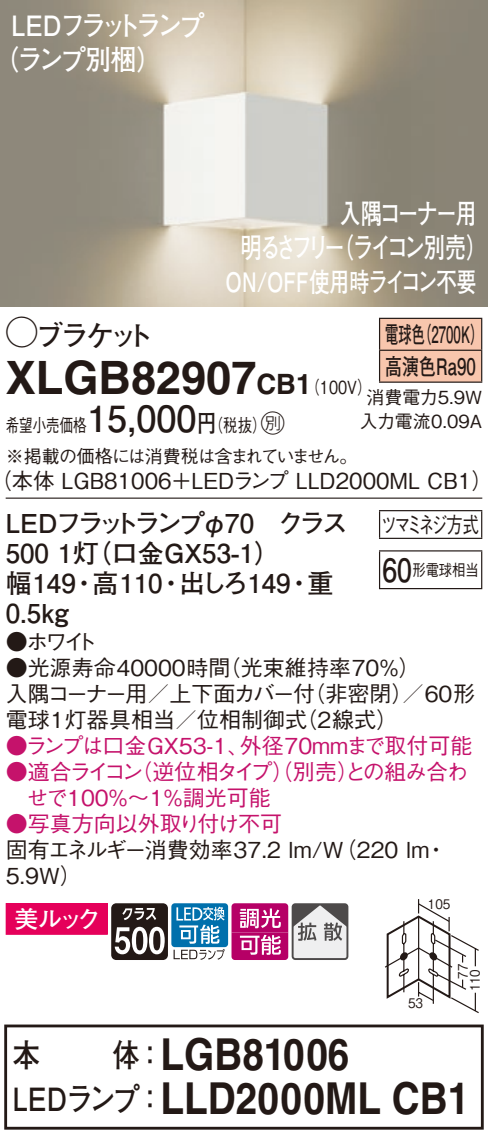
<style>
.page{position:relative;width:488px;height:1141px;background:#fff}
.page>*{position:absolute;margin:0;border:0;box-sizing:border-box;transform-origin:0 0}
.t1{font:700 46px "Helvetica LT Std";color:#231916}
.t2{font:700 44px/44px "Helvetica LT Std";color:#231916;text-align:center;scale:.88 1}
.t3{font:700 32px "Futo Go B101 Pro";color:#231916;scale:.85 1}
.t4{font:700 28px/34px "Futo Go B101 Pro";letter-spacing:-.12em;color:#fff;scale:.75 1}
.t5{font:700 28px/34px "Futo Go B101 Pro";letter-spacing:-.12em;color:#fff;scale:.9 1}
.t6{font:700 28px "Futo Go B101 Pro";letter-spacing:-.135em;color:#231916}
.t7{font:700 26.8px "Futo Go B101 Pro";letter-spacing:-.005em;color:#fff;scale:.75 1}
.t8{font:700 26px/30px "Futo Go B101 Pro";color:#231916}
.t9{font:24px "Futo Go B101 Pro Bold 90 pv RKSJ H";color:#fff}
.t10{font:700 22.8px/32px "Futo Go B101 Pro";color:#231916;scale:.58 1}
.t11{font:500 22px/26px "Gothic BBB Pro";color:#231916}
.t12{font:500 22px "Gothic BBB Pro";color:#c5126b}
.t13{font:500 22px/26px "Gothic BBB Pro";letter-spacing:-.045em;color:#c5126b}
.t14{font:500 22px "Gothic BBB Pro";letter-spacing:-.19em;color:#231916;scale:.73 1}
.t15{font:500 18px/31.6px "Gothic BBB Pro";letter-spacing:-.035em;color:#231916;scale:.75 1}
.t16{font:500 18px/24px "Gothic BBB Pro";color:#231916;text-align:center}
.t17{font:500 16px "Gothic BBB Pro";color:#231916;scale:.83 1}
.t18{font:13.2px "Gothic BBB Pro Medium 90 pv RKSJ H";color:#231916;scale:.9 1}
.s1{font-family:"Ford Classification 1";font-weight:400;font-size:32px}
.s2{font-size:28px}
.s3{font-family:"Gothic BBB Pro";font-weight:500;font-size:18px}
.s4{font-family:"Futo Go B101 Pro";font-weight:700;font-size:36px}
.s5{font-family:"Futo Go B101 Pro";font-weight:700;font-size:24px}
.s6{font-family:"Ford Classification 1";font-weight:400;font-size:24px}
.s7{font-family:"Futo Go B101 Pro";font-weight:700;font-size:32px}
.s8{font-family:"Futo Go B101 Pro";font-size:32px}
</style>
<div class="page">
<img style="left:0;top:0;width:488px;height:306px">
<div style="left:380px;top:319px;width:101px;height:62px;background:#f8c6ad"></div>
<hr style="left:379px;top:317px;width:103px;height:2px;background:#231916">
<hr style="left:379px;top:319px;width:1px;height:30px;background:#231916">
<hr style="left:481px;top:319px;width:1px;height:30px;background:#231916">
<hr style="left:379px;top:349px;width:103px;height:2px;background:#231916">
<hr style="left:379px;top:351px;width:1px;height:30px;background:#231916">
<hr style="left:481px;top:351px;width:1px;height:30px;background:#231916">
<hr style="left:379px;top:381px;width:103px;height:2px;background:#231916">
<hr style="left:6px;top:497px;width:476px;height:1px;background:#231916">
<svg style="left:379px;top:511px;width:1px;height:26px"></svg>
<hr style="left:379px;top:510px;width:103px;height:1px;background:#231916">
<svg style="left:481px;top:511px;width:1px;height:26px"></svg>
<hr style="left:379px;top:537px;width:103px;height:2px;background:#231916">
<hr style="left:379px;top:551px;width:1px;height:37px;background:#231916">
<hr style="left:379px;top:550px;width:103px;height:1px;background:#231916">
<hr style="left:481px;top:551px;width:1px;height:37px;background:#231916">
<hr style="left:379px;top:587px;width:103px;height:2px;background:#231916">
<svg style="left:385px;top:899px;width:94px;height:113px"></svg>
<div style="left:171px;top:903px;width:57px;height:43px;background:#0070ac;border-radius:3px"></div>
<svg style="left:6px;top:903px;width:218px;height:56px"></svg>
<svg style="left:231px;top:903px;width:114px;height:56px"></svg>
<div style="left:291px;top:902px;width:57px;height:57px;border:2px solid #4d4a4a;border-radius:3px"></div>
<div style="left:4px;top:1024px;width:479px;height:105px;border:3px solid #231916"></div>
<p class="t5" style="left:-7px;top:5px;width:236px;text-indent:18px">LEDフラットランプ（ランプ別梱）</p>
<p class="t4" style="left:241px;top:192px;width:330px;text-indent:99px">入隅コーナー用明るさフリー（ライコン別売）</p>
<p class="t7" style="left:225px;top:260px;width:336px">ON/OFF使用時ライコン不要</p>
<p class="t6" style="left:6px;top:312px;width:150px"><span class="s1">A</span>ブラケット</p>
<h1 class="t1" style="left:6px;top:349px;width:367px">XLGB82907<span class="s2">CB1</span><span class="s3">（100V）</span></h1>
<p class="t15" style="left:6px;top:406px;width:470px">希望小売価格<span class="s4">15,000</span><span class="s5">円</span>（税抜）<span class="s6">C<br></span>※掲載の価格には消費税は含まれていません。</p>
<p class="t11" style="left:-10px;top:465px;width:504px">（本体 LGB81006＋LEDランプ LLD2000ML CB1）</p>
<p class="t10" style="left:385px;top:315px;width:171px">電球色（2700K）高演色Ra90</p>
<p class="t16" style="left:359px;top:383px;width:124px">消費電力5.9W入力電流0.09A</p>
<p class="t8" style="left:6px;top:504px;width:343px">LEDフラットランプφ70　クラス<br>500 1灯（口金GX53-1）幅149・高110・出しろ149・重<br>0.5kg</p>
<p class="t11" style="left:6px;top:625px;width:93px">●ホワイト</p>
<p class="t11" style="left:6px;top:651px;width:471px">●光源寿命40000時間（光束維持率70％）<br>入隅コーナー用／上下面カバー付（非密閉）／60形電球1灯器具相当／位相制御式（2線式）</p>
<p class="t12" style="left:6px;top:727px;width:468px">●ランプは口金GX53-1、外径70mmまで取付可能</p>
<p class="t13" style="left:27px;top:755px;width:443px;text-indent:-21px">●適合ライコン（逆位相タイプ）（別売）との組み合わせで100％〜1％調光可能</p>
<p class="t12" style="left:6px;top:805px;width:278px">●写真方向以外取り付け不可</p>
<p class="t11" style="left:6px;top:833px;width:443px">固有エネルギー消費効率37.2 lm/W（220 lm・<br>5.9W）</p>
<p class="t14" style="left:381px;top:506px;width:135px">ツマミネジ方式</p>
<p class="t17" style="left:382px;top:556px;width:118px"><span class="s7">60</span>形電球相当</p>
<p class="t9" style="left:14px;top:899px;width:88px">美ルック</p>
<p class="t18" style="left:427px;top:893px;width:26px">105</p>
<p class="t18" style="left:408px;top:991px;width:18px">53</p>
<p class="t18" style="left:452px;top:978px;width:18px;rotate:-90deg">77</p>
<p class="t18" style="left:464px;top:991px;width:26px;rotate:-90deg">110</p>
<h2 class="t2" style="left:13px;top:1031px;width:520px"><span class="s8">体：</span>LGB81006<br><span class="s8">LEDランプ：</span>LLD2000ML CB1</h2>
<h3 class="t3" style="left:13px;top:1029px;width:34px">本</h3>
</div>
